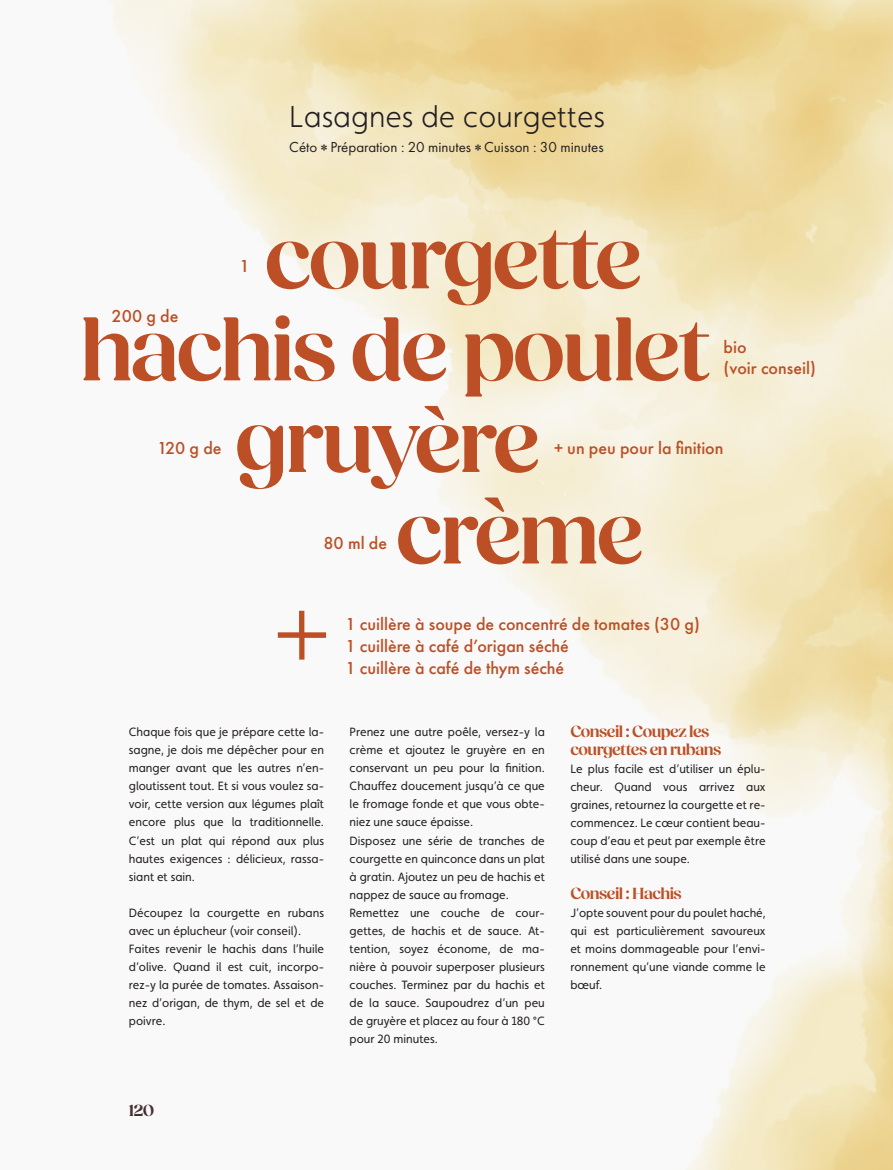
<style>
.page{position:relative;width:893px;height:1170px;background:#fff}
.page>*{position:absolute;margin:0;border:0;box-sizing:border-box;transform-origin:0 0}
.t1{font:600 90px/91.9px "Fields Display";letter-spacing:-.03em;color:#bc4f25}
.t2{font:86.25px "Rachel";color:#bc4f25}
.t3{font:300 30px "Faricy New";color:#231f20}
.t4{font:500 18px/21.6px "Futura PT";color:#bc4f25}
.t5{font:600 16.5px/18px "Fields Display";letter-spacing:-.03em;color:#bc4f25}
.t6{font:600 16.5px "Fields Display";color:#462f32}
.t7{font:15px "Futura PT";color:#231f20}
.t8{font:12px/18px "Faricy New";color:#231f20}
.s1{font-family:"Fields Display";font-weight:600;font-size:19.5px}
</style>
<div class="page">
<h3 class="t3" style="left:289px;top:99px;width:317px">Lasagnes de courgettes</h3>
<p class="t7" style="left:289px;top:138px;width:316px">Céto <span class="s1">*</span> Préparation : 20 minutes <span class="s1">*</span> Cuisson : 30 minutes</p>
<h1 class="t1" style="left:80px;top:214px;width:633px;text-indent:185px">courgette hachis de poulet</h1>
<h3 class="t4" style="left:239px;top:255px;width:12px">1</h3>
<h3 class="t4" style="left:112px;top:305px;width:68px">200 g de</h3>
<h3 class="t4" style="left:724px;top:336px;width:94px">bio<br>(voir conseil)</h3>
<h3 class="t4" style="left:157px;top:437px;width:66px">120 g de</h3>
<h1 class="t1" style="left:235px;top:398px;width:307px">gruyère</h1>
<h3 class="t4" style="left:554px;top:437px;width:171px">+ un peu pour la finition</h3>
<h3 class="t4" style="left:323px;top:532px;width:65px">80 ml de</h3>
<h1 class="t1" style="left:396px;top:489px;width:249px">crème</h1>
<h2 class="t2" style="left:277px;top:579px;width:51px">+</h2>
<h3 class="t4" style="left:345px;top:613px;width:356px">1 cuillère à soupe de concentré de tomates (30 g)<br>1 cuillère à café d’origan séché<br>1 cuillère à café de thym séché</h3>
<p class="t8" style="left:129px;top:723px;width:197px;text-align:justify">Chaque fois que je prépare cette la&shy;sagne, je dois me dépêcher pour en manger avant que les autres n’en&shy;gloutissent tout. Et si vous voulez sa&shy;voir, cette version aux légumes plaît encore plus que la traditionnelle.<br>C’est un plat qui répond aux plus hautes exigences : délicieux, rassa&shy;siant et sain.</p>
<p class="t8" style="left:129px;top:903px;width:197px">Découpez la courgette en rubans avec un éplucheur (voir conseil).<br>Faites revenir le hachis dans l’huile d’olive. Quand il est cuit, incorpo&shy;rez-y la purée de tomates. Assaison&shy;nez d’origan, de thym, de sel et de poivre.</p>
<h3 class="t6" style="left:129px;top:1100px;width:27px">120</h3>
<p class="t8" style="left:350px;top:723px;width:197px">Prenez une autre poêle, versez-y la crème et ajoutez le gruyère en en conservant un peu pour la finition.<br>Chauffez doucement jusqu’à ce que le fromage fonde et que vous obte&shy;niez une sauce épaisse.<br>Disposez une série de tranches de courgette en quinconce dans un plat à gratin. Ajoutez un peu de hachis et nappez de sauce au fromage.<br>Remettez une couche de cour&shy;gettes, de hachis et de sauce. At&shy;tention, soyez économe, de ma&shy;nière à pouvoir superposer plusieurs couches. Terminez par du hachis et de la sauce. Saupoudrez d’un peu de gruyère et placez au four à 180 °C pour 20 minutes.</p>
<h3 class="t5" style="left:570px;top:723px;width:152px">Conseil : Coupez les courgettes en rubans</h3>
<p class="t8" style="left:570px;top:760px;width:197px;text-align:justify">Le plus facile est d’utiliser un éplu&shy;cheur. Quand vous arrivez aux graines, retournez la courgette et re&shy;commencez. Le cœur contient beau&shy;coup d’eau et peut par exemple être utilisé dans une soupe.</p>
<h3 class="t5" style="left:570px;top:885px;width:113px">Conseil : Hachis</h3>
<p class="t8" style="left:570px;top:904px;width:197px">J’opte souvent pour du poulet haché, qui est particulièrement savoureux et moins dommageable pour l’envi&shy;ronnement qu’une viande comme le bœuf.</p>
</div>
